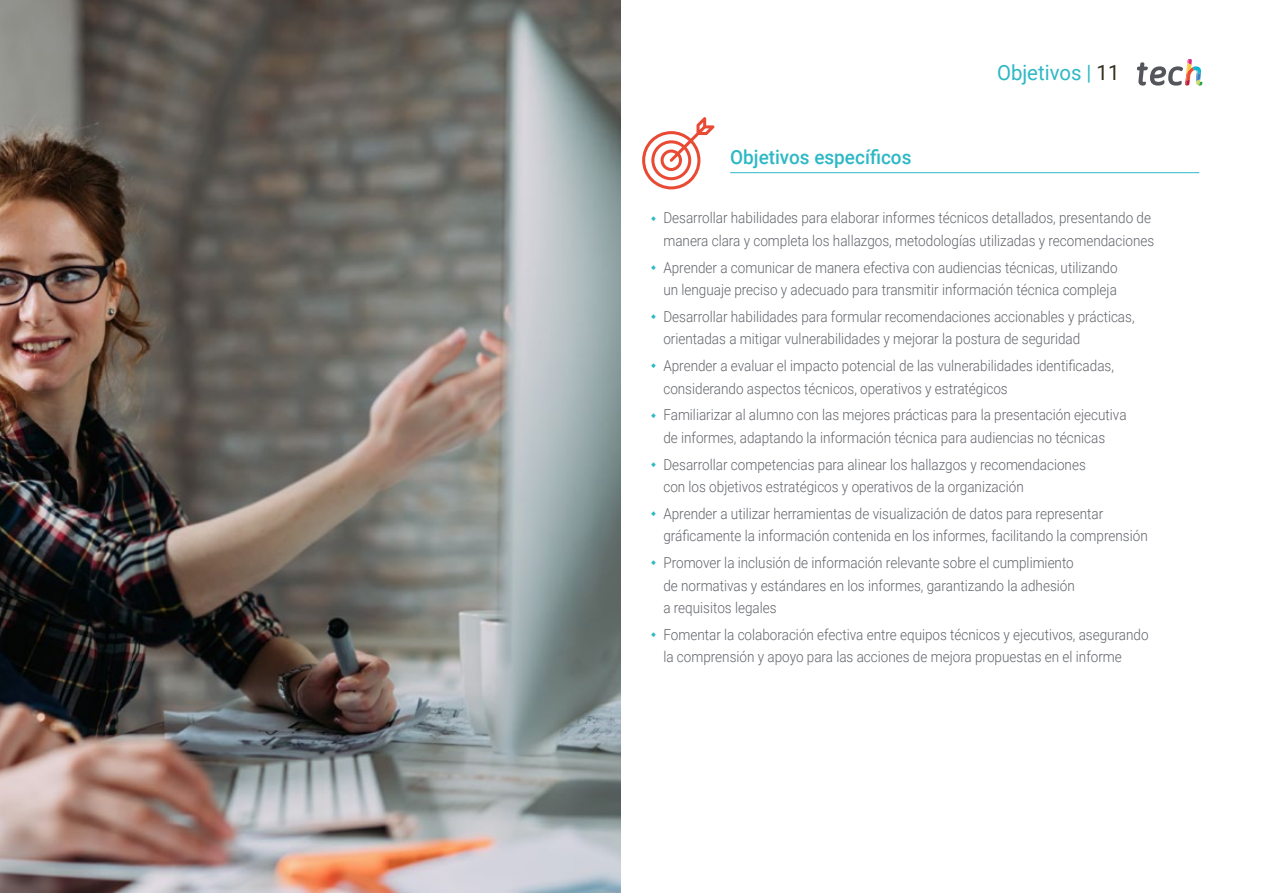
<style>
.page{position:relative;width:1263px;height:893px;background:#fff}
.page>*{position:absolute;margin:0;border:0;box-sizing:border-box;transform-origin:0 0}
.t1{font:21px "Roboto";color:#2db8c5}
.t2{font:500 19.5px "Roboto";color:#2db8c5}
.t3{font:300 15px/22.5px "Roboto";color:#61646a;scale:.9 1}
.s1{color:#312e20}
</style>
<div class="page">
<hr style="left:730px;top:172px;width:469px;height:1px;background:#2db8c5">
<svg style="left:642px;top:117px;width:72px;height:72px"></svg>
<img style="left:0;top:0;width:621px;height:893px">
<svg style="left:1137px;top:59px;width:65px;height:27px"></svg>
<h2 class="t2" style="left:730px;top:144px;width:183px">Objetivos específicos</h2>
<h1 class="t1" style="left:997px;top:57px;width:124px">Objetivos | <span class="s1">11</span></h1>
<p class="t3" style="left:663px;top:206px;width:547px">Desarrollar habilidades para elaborar informes técnicos detallados, presentando de manera clara y completa los hallazgos, metodologías utilizadas y recomendaciones</p>
<p class="t3" style="left:663px;top:255px;width:506px">Aprender a comunicar de manera efectiva con audiencias técnicas, utilizando un lenguaje preciso y adecuado para transmitir información técnica compleja</p>
<p class="t3" style="left:663px;top:305px;width:525px">Desarrollar habilidades para formular recomendaciones accionables y prácticas, orientadas a mitigar vulnerabilidades y mejorar la postura de seguridad</p>
<p class="t3" style="left:663px;top:354px;width:502px">Aprender a evaluar el impacto potencial de las vulnerabilidades identificadas, considerando aspectos técnicos, operativos y estratégicos</p>
<p class="t3" style="left:663px;top:403px;width:516px">Familiarizar al alumno con las mejores prácticas para la presentación ejecutiva de informes, adaptando la información técnica para audiencias no técnicas</p>
<p class="t3" style="left:663px;top:452px;width:471px">Desarrollar competencias para alinear los hallazgos y recomendaciones con los objetivos estratégicos y operativos de la organización</p>
<p class="t3" style="left:663px;top:502px;width:540px">Aprender a utilizar herramientas de visualización de datos para representar gráficamente la información contenida en los informes, facilitando la comprensión</p>
<p class="t3" style="left:663px;top:551px;width:459px;text-align:justify">Promover la inclusión de información relevante sobre el cumplimiento de normativas y estándares en los informes, garantizando la adhesión a requisitos legales</p>
<p class="t3" style="left:663px;top:623px;width:541px">Fomentar la colaboración efectiva entre equipos técnicos y ejecutivos, asegurando la comprensión y apoyo para las acciones de mejora propuestas en el informe</p>
</div>
